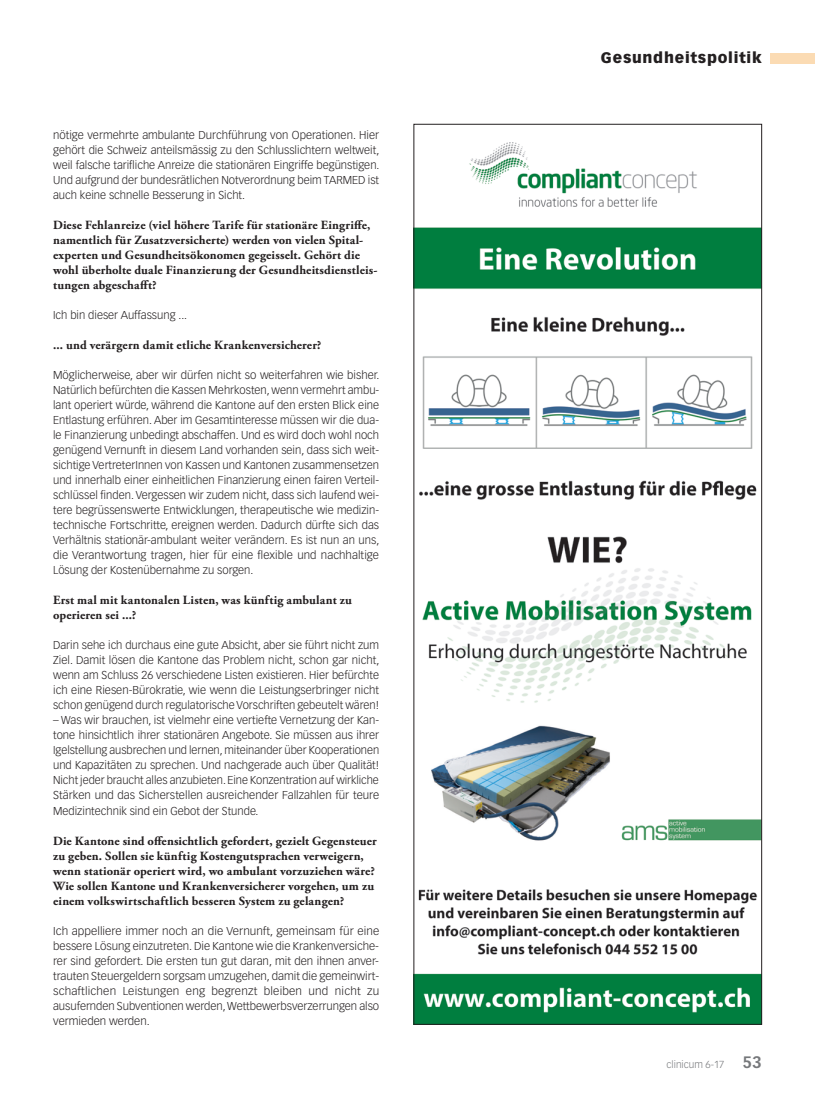
<style>
.page{position:relative;width:815px;height:1099px;background:#fff}
.page>*{position:absolute;margin:0;border:0;box-sizing:border-box;transform-origin:0 0}
.t1{font:900 15px "Vectora LT Std";letter-spacing:.05em;color:#231f20}
.t2{font:700 12.5px/15px "Adobe Garamond Pro";letter-spacing:.01em;color:#231f20}
.t3{font:300 11.25px/15px "Vectora LT Std";color:#231f20;text-align:justify}
.t4{font:300 11.25px/15px "Vectora LT Std";color:#231f20;text-align:justify;scale:1.04 1}
.t5{font:300 10px "Vectora LT Std";color:#76787b}
.s1{font-weight:700;font-size:16.25px}
</style>
<div class="page">
<div style="left:770px;top:53px;width:45px;height:10px;background:#fbdbb3"></div>
<img style="left:416px;top:142px;width:344px;height:880px">
<p class="t3" style="left:53px;top:128px;width:328px">nötige vermehrte ambulante Durchführung von Operationen. Hier gehört die Schweiz anteilsmässig zu den Schlusslichtern weltweit, weil falsche tarifliche Anreize die stationären Eingriffe begünstigen.<br>Und aufgrund der bundesrätlichen Notverordnung beim TARMED ist auch keine schnelle Besserung in Sicht.</p>
<p class="t2" style="left:53px;top:218px;width:326px">Diese Fehlanreize (viel höhere Tarife für stationäre Eingriffe, namentlich für Zusatzversicherte) werden von vielen Spital&shy;experten und Gesundheitsökonomen gegeisselt. Gehört die wohl überholte duale Finanzierung der Gesundheitsdienstleis&shy;tungen abgeschafft?</p>
<p class="t3" style="left:53px;top:308px;width:136px">Ich bin dieser Auffassung ...</p>
<p class="t2" style="left:53px;top:338px;width:270px">... und verärgern damit etliche Krankenversicherer?</p>
<p class="t3" style="left:53px;top:368px;width:328px">Möglicherweise, aber wir dürfen nicht so weiterfahren wie bisher.<br>Natürlich befürchten die Kassen Mehrkosten, wenn vermehrt ambu&shy;lant operiert würde, während die Kantone auf den ersten Blick eine Entlastung erführen. Aber im Gesamtinteresse müssen wir die dua&shy;le Finanzierung unbedingt abschaffen. Und es wird doch wohl noch genügend Vernunft in diesem Land vorhanden sein, dass sich weit&shy;sichtige VertreterInnen von Kassen und Kantonen zusammensetzen und innerhalb einer einheitlichen Finanzierung einen fairen Verteil&shy;schlüssel finden. Vergessen wir zudem nicht, dass sich laufend wei&shy;tere begrüssenswerte Entwicklungen, therapeutische wie medizin&shy;technische Fortschritte, ereignen werden. Dadurch dürfte sich das Verhältnis stationär-ambulant weiter verändern. Es ist nun an uns, die Verantwortung tragen, hier für eine flexible und nachhaltige Lösung der Kostenübernahme zu sorgen.</p>
<p class="t2" style="left:53px;top:593px;width:300px">Erst mal mit kantonalen Listen, was künftig ambulant zu operieren sei ...?</p>
<p class="t3" style="left:53px;top:638px;width:328px">Darin sehe ich durchaus eine gute Absicht, aber sie führt nicht zum Ziel. Damit lösen die Kantone das Problem nicht, schon gar nicht, wenn am Schluss 26 verschiedene Listen existieren. Hier befürchte ich eine Riesen-Bürokratie, wie wenn die Leistungserbringer nicht schon genügend durch regulatorische Vorschriften gebeutelt wären!</p>
<p class="t3" style="left:53px;top:713px;width:328px">– Was wir brauchen, ist vielmehr eine vertiefte Vernetzung der Kan&shy;tone hinsichtlich ihrer stationären Angebote. Sie müssen aus ihrer Igelstellung ausbrechen und lernen, miteinander über Kooperationen und Kapazitäten zu sprechen. Und nachgerade auch über Qualität!<br>Nicht jeder braucht alles anzubieten. Eine Konzentration auf wirkliche Stärken und das Sicherstellen ausreichender Fallzahlen für teure Medizintechnik sind ein Gebot der Stunde.</p>
<p class="t2" style="left:53px;top:833px;width:325px">Die Kantone sind offensichtlich gefordert, gezielt Gegensteuer zu geben. Sollen sie künftig Kostengutsprachen verweigern, wenn stationär operiert wird, wo ambulant vorzuziehen wäre?<br>Wie sollen Kantone und Krankenversicherer vorgehen, um zu einem volkswirtschaftlich besseren System zu gelangen?</p>
<p class="t4" style="left:53px;top:923px;width:315px">Ich appelliere immer noch an die Vernunft, gemeinsam für eine bessere Lösung einzutreten. Die Kantone wie die Krankenversiche&shy;rer sind gefordert. Die ersten tun gut daran, mit den ihnen anver&shy;trauten Steuergeldern sorgsam umzugehen, damit die gemeinwirt&shy;schaftlichen Leistungen eng begrenzt bleiben und nicht zu ausufernden Subventionen werden, Wettbewerbsverzerrungen also vermieden werden.</p>
<h1 class="t1" style="left:601px;top:49px;width:162px">Gesundheitspolitik</h1>
<p class="t5" style="left:667px;top:1058px;width:97px">clinicum 6-17 <span class="s1">53</span></p>
</div>
